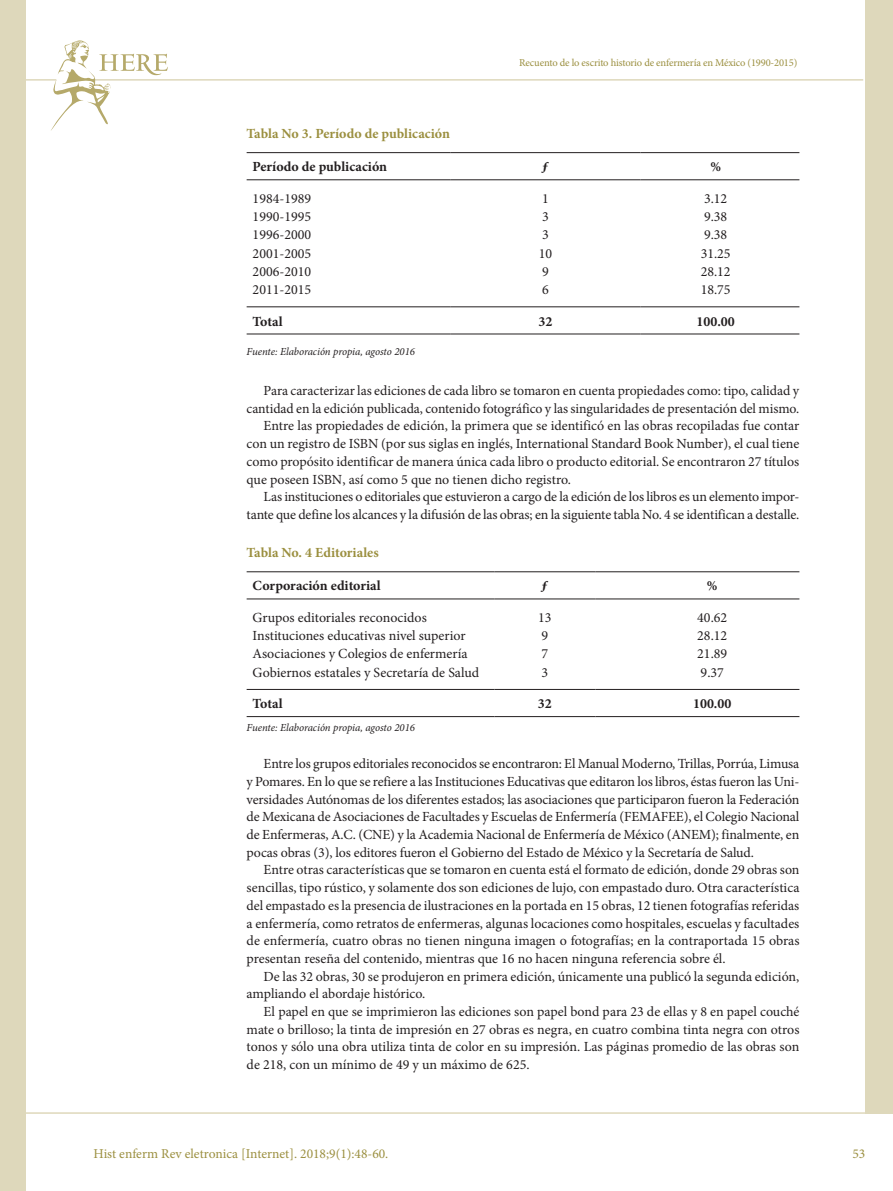
<style>
.page{position:relative;width:893px;height:1191px;background:#fff}
.page>*{position:absolute;margin:0;border:0;box-sizing:border-box;transform-origin:0 0}
.t1{font:13.95px/17.7px "Minion Pro";letter-spacing:-.005em;color:#231f20;text-align:justify}
.t2{font:700 13.95px "Minion Pro";color:#231f20}
.t3{font:700 13.95px "Minion Pro";color:#9b8f3f}
.t4{font:13.5px "Minion Pro";color:#9b8f3f}
.t5{font:italic 10.8px "Minion Pro";letter-spacing:-.01em;color:#231f20}
.t6{font:10.5px "Minion Pro";letter-spacing:-.015em;color:#9b8f3f}
</style>
<div class="page">
<hr style="left:0;top:1112px;width:893px;height:1px;background:#ded8bb">
<hr style="left:0;top:79px;width:863px;height:2px;background:#ded8bb">
<div style="left:865px;top:0;width:28px;height:1113px;background:#ded8bb"></div>
<div style="left:0;top:0;width:26px;height:1191px;background:#ded8bb"></div>
<svg style="left:50px;top:40px;width:118px;height:91px"></svg>
<hr style="left:247px;top:152px;width:204px;height:1px;background:#231f20">
<hr style="left:451px;top:152px;width:189px;height:1px;background:#231f20">
<hr style="left:640px;top:152px;width:159px;height:1px;background:#231f20">
<hr style="left:247px;top:179px;width:204px;height:1px;background:#231f20">
<hr style="left:451px;top:179px;width:189px;height:1px;background:#231f20">
<hr style="left:640px;top:179px;width:159px;height:1px;background:#231f20">
<hr style="left:247px;top:306px;width:204px;height:1px;background:#231f20">
<hr style="left:247px;top:333px;width:204px;height:1px;background:#231f20">
<hr style="left:451px;top:306px;width:189px;height:1px;background:#231f20">
<hr style="left:640px;top:306px;width:159px;height:1px;background:#231f20">
<hr style="left:451px;top:333px;width:189px;height:1px;background:#231f20">
<hr style="left:640px;top:333px;width:159px;height:1px;background:#231f20">
<hr style="left:247px;top:571px;width:247px;height:1px;background:#231f20">
<hr style="left:494px;top:571px;width:101px;height:1px;background:#231f20">
<hr style="left:595px;top:571px;width:204px;height:1px;background:#231f20">
<hr style="left:247px;top:598px;width:247px;height:1px;background:#231f20">
<hr style="left:494px;top:598px;width:101px;height:1px;background:#231f20">
<hr style="left:595px;top:598px;width:204px;height:1px;background:#231f20">
<hr style="left:247px;top:689px;width:247px;height:1px;background:#231f20">
<hr style="left:247px;top:716px;width:247px;height:1px;background:#231f20">
<hr style="left:494px;top:689px;width:101px;height:1px;background:#231f20">
<hr style="left:595px;top:689px;width:204px;height:1px;background:#231f20">
<hr style="left:494px;top:716px;width:101px;height:1px;background:#231f20">
<hr style="left:595px;top:716px;width:204px;height:1px;background:#231f20">
<p class="t6" style="left:519px;top:56px;width:280px">Recuento de lo escrito historio de enfermería en México (1990-2015)</p>
<p class="t3" style="left:247px;top:123px;width:205px">Tabla No 3. Período de publicación</p>
<p class="t2" style="left:253px;top:157px;width:136px">Período de publicación</p>
<p class="t2" style="left:542px;top:157px;width:8px">ƒ</p>
<p class="t2" style="left:710px;top:157px;width:12px">%</p>
<p class="t1" style="left:253px;top:189px;width:60px">1984-1989</p>
<p class="t1" style="left:542px;top:189px;width:8px">1</p>
<p class="t1" style="left:704px;top:189px;width:25px">3.12</p>
<p class="t1" style="left:253px;top:208px;width:60px">1990-1995</p>
<p class="t1" style="left:542px;top:208px;width:8px">3</p>
<p class="t1" style="left:704px;top:208px;width:25px">9.38</p>
<p class="t1" style="left:253px;top:226px;width:60px">1996-2000</p>
<p class="t1" style="left:542px;top:226px;width:8px">3</p>
<p class="t1" style="left:704px;top:226px;width:25px">9.38</p>
<p class="t1" style="left:253px;top:244px;width:60px">2001-2005</p>
<p class="t1" style="left:539px;top:244px;width:15px">10</p>
<p class="t1" style="left:701px;top:244px;width:31px">31.25</p>
<p class="t1" style="left:253px;top:262px;width:60px">2006-2010</p>
<p class="t1" style="left:542px;top:262px;width:8px">9</p>
<p class="t1" style="left:701px;top:262px;width:31px">28.12</p>
<p class="t1" style="left:253px;top:281px;width:60px">2011-2015</p>
<p class="t1" style="left:542px;top:281px;width:8px">6</p>
<p class="t1" style="left:701px;top:281px;width:31px">18.75</p>
<p class="t2" style="left:253px;top:311px;width:31px">Total</p>
<p class="t2" style="left:539px;top:311px;width:15px">32</p>
<p class="t2" style="left:696px;top:311px;width:40px">100.00</p>
<p class="t5" style="left:247px;top:344px;width:170px">Fuente: Elaboración propia, agosto 2016</p>
<p class="t1" style="left:264px;top:382px;width:537px">Para caracterizar las ediciones de cada libro se tomaron en cuenta propiedades como: tipo, calidad y</p>
<p class="t1" style="left:247px;top:399px;width:554px">cantidad en la edición publicada, contenido fotográfico y las singularidades de presentación del mismo.</p>
<p class="t1" style="left:264px;top:417px;width:537px">Entre las propiedades de edición, la primera que se identificó en las obras recopiladas fue contar</p>
<p class="t1" style="left:247px;top:435px;width:554px">con un registro de ISBN (por sus siglas en inglés, International Standard Book Number), el cual tiene</p>
<p class="t1" style="left:247px;top:452px;width:554px">como propósito identificar de manera única cada libro o producto editorial. Se encontraron 27 títulos</p>
<p class="t1" style="left:247px;top:470px;width:326px">que poseen ISBN, así como 5 que no tienen dicho registro.</p>
<p class="t1" style="left:264px;top:488px;width:537px">Las instituciones o editoriales que estuvieron a cargo de la edición de los libros es un elemento impor-</p>
<p class="t1" style="left:247px;top:506px;width:554px">tante que define los alcances y la difusión de las obras; en la siguiente tabla No. 4 se identifican a destalle.</p>
<p class="t3" style="left:247px;top:542px;width:134px">Tabla No. 4 Editoriales</p>
<p class="t2" style="left:253px;top:576px;width:130px">Corporación editorial</p>
<p class="t2" style="left:541px;top:576px;width:8px">ƒ</p>
<p class="t2" style="left:707px;top:576px;width:12px">%</p>
<p class="t1" style="left:253px;top:608px;width:176px">Grupos editoriales reconocidos</p>
<p class="t1" style="left:538px;top:608px;width:15px">13</p>
<p class="t1" style="left:697px;top:608px;width:31px">40.62</p>
<p class="t1" style="left:253px;top:627px;width:215px">Instituciones educativas nivel superior</p>
<p class="t1" style="left:541px;top:627px;width:8px">9</p>
<p class="t1" style="left:697px;top:627px;width:31px">28.12</p>
<p class="t1" style="left:253px;top:645px;width:217px">Asociaciones y Colegios de enfermería</p>
<p class="t1" style="left:541px;top:645px;width:8px">7</p>
<p class="t1" style="left:697px;top:645px;width:31px">21.89</p>
<p class="t1" style="left:253px;top:663px;width:228px">Gobiernos estatales y Secretaría de Salud</p>
<p class="t1" style="left:541px;top:663px;width:8px">3</p>
<p class="t1" style="left:701px;top:663px;width:25px">9.37</p>
<p class="t2" style="left:253px;top:694px;width:31px">Total</p>
<p class="t2" style="left:538px;top:694px;width:15px">32</p>
<p class="t2" style="left:693px;top:694px;width:40px">100.00</p>
<p class="t5" style="left:247px;top:720px;width:170px">Fuente: Elaboración propia, agosto 2016</p>
<p class="t1" style="left:247px;top:755px;width:554px;text-indent:17px">Entre los grupos editoriales reconocidos se encontraron: El Manual Moderno, Trillas, Porrúa, Limusa y Pomares. En lo que se refiere a las Instituciones Educativas que editaron los libros, éstas fueron las Uni&shy;versidades Autónomas de los diferentes estados; las asociaciones que participaron fueron la Federación de Mexicana de Asociaciones de Facultades y Escuelas de Enfermería (FEMAFEE), el Colegio Nacional de Enfermeras, A.C. (CNE) y la Academia Nacional de Enfermería de México (ANEM); finalmente, en pocas obras (3), los editores fueron el Gobierno del Estado de México y la Secretaría de Salud.</p>
<p class="t1" style="left:247px;top:861px;width:554px;text-indent:17px">Entre otras características que se tomaron en cuenta está el formato de edición, donde 29 obras son sencillas, tipo rústico, y solamente dos son ediciones de lujo, con empastado duro. Otra característica del empastado es la presencia de ilustraciones en la portada en 15 obras, 12 tienen fotografías referidas a enfermería, como retratos de enfermeras, algunas locaciones como hospitales, escuelas y facultades de enfermería, cuatro obras no tienen ninguna imagen o fotografías; en la contraportada 15 obras presentan reseña del contenido, mientras que 16 no hacen ninguna referencia sobre él.</p>
<p class="t1" style="left:247px;top:967px;width:554px;text-indent:17px">De las 32 obras, 30 se produjeron en primera edición, únicamente una publicó la segunda edición, ampliando el abordaje histórico.</p>
<p class="t1" style="left:247px;top:1002px;width:554px;text-indent:17px">El papel en que se imprimieron las ediciones son papel bond para 23 de ellas y 8 en papel couché mate o brilloso; la tinta de impresión en 27 obras es negra, en cuatro combina tinta negra con otros tonos y sólo una obra utiliza tinta de color en su impresión. Las páginas promedio de las obras son de 218, con un mínimo de 49 y un máximo de 625.</p>
<p class="t4" style="left:94px;top:1144px;width:296px">Hist enferm Rev eletronica [Internet]. 2018;9(1):48-60.</p>
<p class="t4" style="left:852px;top:1144px;width:14px">53</p>
</div>
